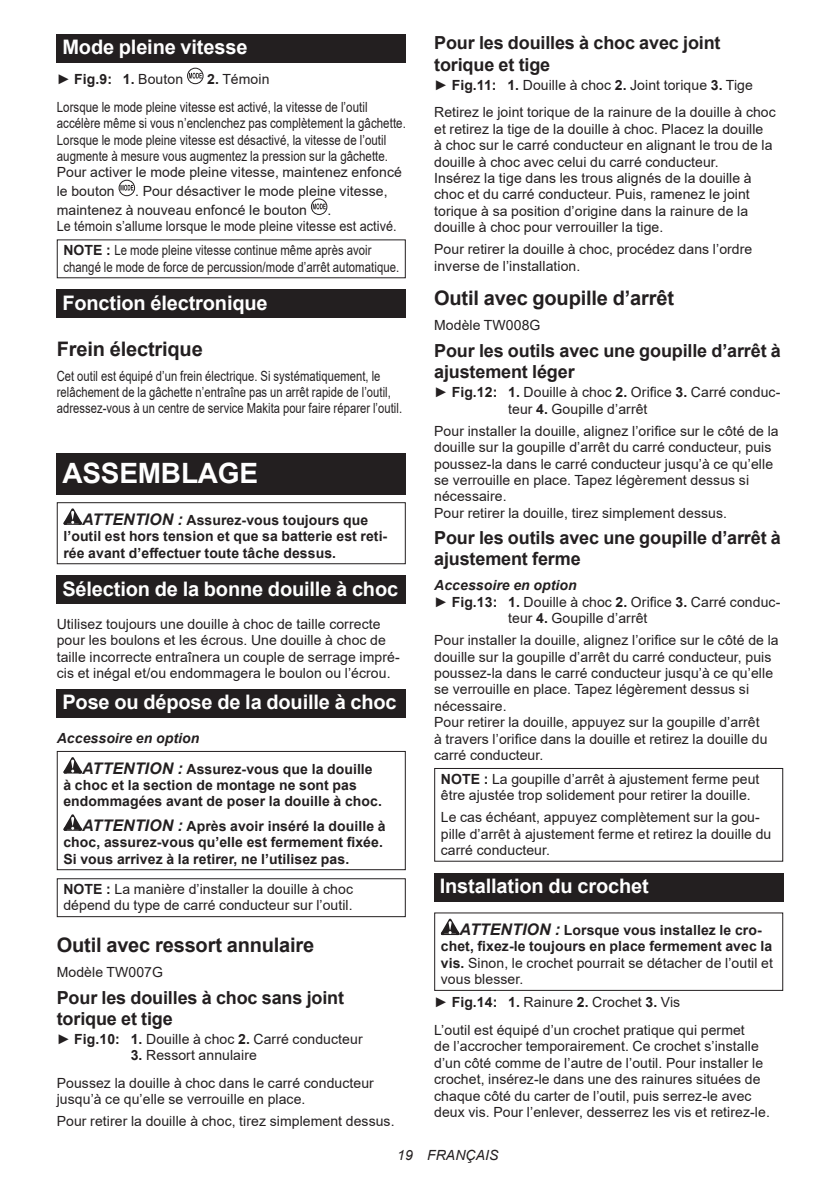
<style>
.page{position:relative;width:840px;height:1191px;background:#fff}
.page>*{position:absolute;margin:0;border:0;box-sizing:border-box;transform-origin:0 0}
.t1{font:700 28px "Arial";letter-spacing:-.01em;color:#fff}
.t2{font:700 20px "Arial";letter-spacing:-.01em;color:#fff}
.t3{font:700 20px "Arial";letter-spacing:-.01em;color:#231f20}
.t4{font:700 18px/21px "Arial";letter-spacing:-.01em;color:#231f20}
.t5{font:14px/16.4px "Arial";letter-spacing:.005em;color:#231f20}
.t6{font:700 14px/16.4px "Arial";letter-spacing:.005em;color:#231f20}
.t7{font:14px/16.4px "Arial";letter-spacing:.005em;color:#231f20;scale:.82 1}
.t8{font:14px/16.4px "Arial";letter-spacing:.005em;color:#231f20;scale:.8 1}
.t9{font:14px/16.4px "Arial";letter-spacing:.005em;color:#231f20;scale:.81 1}
.t10{font:italic 700 14px "Arial";letter-spacing:.005em;color:#231f20}
.t11{font:italic 14px "Arial";letter-spacing:.005em;color:#231f20}
.s1{font-weight:400}
.s2{font-weight:700}
.s3{font-style:italic;font-size:16px}
.s4{font-style:italic}
</style>
<div class="page">
<div style="left:57px;top:34px;width:348px;height:29px;background:#231f20"></div>
<svg style="left:187px;top:68px;width:16px;height:16px"></svg>
<svg style="left:189px;top:73px;width:13px;height:6px"></svg>
<svg style="left:119px;top:180px;width:16px;height:16px"></svg>
<svg style="left:120px;top:185px;width:13px;height:6px"></svg>
<svg style="left:311px;top:199px;width:16px;height:16px"></svg>
<svg style="left:312px;top:203px;width:13px;height:6px"></svg>
<div style="left:57px;top:290px;width:348px;height:28px;background:#231f20"></div>
<div style="left:57px;top:453px;width:348px;height:41px;background:#231f20"></div>
<svg style="left:63px;top:508px;width:19px;height:17px"></svg>
<div style="left:57px;top:502px;width:348px;height:62px;border:1px solid #231f20"></div>
<div style="left:57px;top:575px;width:348px;height:29px;background:#231f20"></div>
<div style="left:57px;top:689px;width:348px;height:29px;background:#231f20"></div>
<svg style="left:63px;top:757px;width:19px;height:16px"></svg>
<svg style="left:63px;top:814px;width:19px;height:16px"></svg>
<div style="left:57px;top:751px;width:348px;height:119px;border:1px solid #231f20"></div>
<div style="left:57px;top:878px;width:348px;height:39px;border:1px solid #231f20"></div>
<div style="left:434px;top:768px;width:348px;height:93px;border:1px solid #231f20"></div>
<div style="left:434px;top:873px;width:348px;height:28px;background:#231f20"></div>
<svg style="left:440px;top:918px;width:19px;height:17px"></svg>
<div style="left:434px;top:912px;width:348px;height:79px;border:1px solid #231f20"></div>
<h2 class="t2" style="left:62px;top:33px;width:186px">Mode pleine vitesse</h2>
<p class="t6" style="left:57px;top:71px;width:128px"><span class="s1">►</span> Fig.9: 1. <span class="s1">Bouton</span></p>
<p class="t5" style="left:57px;top:65px;width:312px;line-height:27.8px;text-indent:150px"><span class="s2">2.</span> Témoin<br>Lorsque le mode pleine vitesse est activé, la vitesse de l’outil</p>
<p class="t7" style="left:57px;top:115px;width:427px">accélère même si vous n’enclenchez pas complètement la gâchette.<br>Lorsque le mode pleine vitesse est désactivé, la vitesse de l’outil augmente à mesure vous augmentez la pression sur la gâchette.<br>Pour activer le mode pleine vitesse, maintenez enfoncé</p>
<p class="t5" style="left:57px;top:183px;width:59px">le bouton</p>
<p class="t5" style="left:57px;top:182px;width:332px;line-height:18.8px;text-indent:78px">. Pour désactiver le mode pleine vitesse, maintenez à nouveau enfoncé le bouton</p>
<p class="t5" style="left:57px;top:202px;width:341px;text-indent:270px">.<br>Le témoin s’allume lorsque le mode pleine vitesse est activé.</p>
<p class="t9" style="left:63px;top:242px;width:416px"><span class="s2">NOTE :</span> Le mode pleine vitesse continue même après avoir changé le mode de force de percussion/mode d’arrêt automatique.</p>
<h2 class="t2" style="left:62px;top:288px;width:207px">Fonction électronique</h2>
<h2 class="t3" style="left:57px;top:334px;width:147px">Frein électrique</h2>
<p class="t8" style="left:57px;top:367px;width:433px">Cet outil est équipé d’un frein électrique. Si systématiquement, le relâchement de la gâchette n’entraîne pas un arrêt rapide de l’outil, adressez-vous à un centre de service Makita pour faire réparer l’outil.</p>
<h1 class="t1" style="left:62px;top:453px;width:197px">ASSEMBLAGE</h1>
<p class="t6" style="left:63px;top:512px;width:325px;text-indent:19px"><span class="s3">ATTENTION :</span> Assurez-vous toujours que l’outil est hors tension et que sa batterie est reti&shy;rée avant d’effectuer toute tâche dessus.</p>
<h2 class="t2" style="left:62px;top:574px;width:337px">Sélection de la bonne douille à choc</h2>
<p class="t5" style="left:57px;top:616px;width:344px">Utilisez toujours une douille à choc de taille correcte pour les boulons et les écrous. Une douille à choc de taille incorrecte entraînera un couple de serrage impré&shy;cis et inégal et/ou endommagera le boulon ou l’écrou.</p>
<h2 class="t2" style="left:62px;top:688px;width:335px">Pose ou dépose de la douille à choc</h2>
<p class="t6" style="left:82px;top:723px;width:292px;line-height:30.6px;text-indent:-25px"><span class="s4">Accessoire en option<br></span><span class="s3">ATTENTION :</span> Assurez-vous que la douille</p>
<p class="t6" style="left:63px;top:777px;width:320px">à choc et la section de montage ne sont pas endommagées avant de poser la douille à choc.</p>
<p class="t6" style="left:63px;top:817px;width:323px;text-indent:19px"><span class="s3">ATTENTION :</span> Après avoir inséré la douille à choc, assurez-vous qu’elle est fermement fixée.<br>Si vous arrivez à la retirer, ne l’utilisez pas.</p>
<p class="t5" style="left:63px;top:881px;width:291px"><span class="s2">NOTE :</span> La manière d’installer la douille à choc dépend du type de carré conducteur sur l’outil.</p>
<h2 class="t3" style="left:57px;top:930px;width:259px">Outil avec ressort annulaire</h2>
<p class="t5" style="left:57px;top:963px;width:108px">Modèle TW007G</p>
<p class="t4" style="left:57px;top:987px;width:289px">Pour les douilles à choc sans joint torique et tige</p>
<p class="t5" style="left:57px;top:1030px;width:307px">► <span class="s2">Fig.10: 1.</span> Douille à choc <span class="s2">2.</span> Carré conducteur</p>
<p class="t5" style="left:57px;top:1041px;width:318px;line-height:27.8px;text-indent:74px"><span class="s2">3.</span> Ressort annulaire<br>Poussez la douille à choc dans le carré conducteur</p>
<p class="t5" style="left:57px;top:1088px;width:339px;line-height:22px">jusqu’à ce qu’elle se verrouille en place.<br>Pour retirer la douille à choc, tirez simplement dessus.</p>
<p class="t4" style="left:434px;top:33px;width:288px">Pour les douilles à choc avec joint torique et tige</p>
<p class="t5" style="left:434px;top:71px;width:343px;line-height:27.8px">► <span class="s2">Fig.11: 1.</span> Douille à choc <span class="s2">2.</span> Joint torique <span class="s2">3.</span> Tige<br>Retirez le joint torique de la rainure de la douille à choc</p>
<p class="t5" style="left:434px;top:121px;width:339px">et retirez la tige de la douille à choc. Placez la douille à choc sur le carré conducteur en alignant le trou de la douille à choc avec celui du carré conducteur.<br>Insérez la tige dans les trous alignés de la douille à choc et du carré conducteur. Puis, ramenez le joint torique à sa position d’origine dans la rainure de la douille à choc pour verrouiller la tige.</p>
<p class="t5" style="left:434px;top:241px;width:319px">Pour retirer la douille à choc, procédez dans l’ordre inverse de l’installation.</p>
<h2 class="t3" style="left:434px;top:284px;width:241px">Outil avec goupille d’arrêt</h2>
<p class="t5" style="left:434px;top:317px;width:108px">Modèle TW008G</p>
<p class="t4" style="left:434px;top:340px;width:348px">Pour les outils avec une goupille d’arrêt à ajustement léger</p>
<p class="t5" style="left:508px;top:384px;width:273px;text-indent:-74px">► <span class="s2">Fig.12: 1.</span> Douille à choc <span class="s2">2.</span> Orifice <span class="s2">3.</span> Carré conduc&shy;teur <span class="s2">4.</span> Goupille d’arrêt</p>
<p class="t5" style="left:434px;top:422px;width:346px">Pour installer la douille, alignez l’orifice sur le côté de la douille sur la goupille d’arrêt du carré conducteur, puis poussez-la dans le carré conducteur jusqu’à ce qu’elle se verrouille en place. Tapez légèrement dessus si nécessaire.<br>Pour retirer la douille, tirez simplement dessus.</p>
<p class="t4" style="left:434px;top:528px;width:348px">Pour les outils avec une goupille d’arrêt à ajustement ferme</p>
<p class="t10" style="left:434px;top:576px;width:144px">Accessoire en option</p>
<p class="t5" style="left:434px;top:593px;width:347px">► <span class="s2">Fig.13: 1.</span> Douille à choc <span class="s2">2.</span> Orifice <span class="s2">3.</span> Carré conduc-</p>
<p class="t5" style="left:508px;top:610px;width:141px">teur <span class="s2">4.</span> Goupille d’arrêt</p>
<p class="t5" style="left:434px;top:632px;width:346px">Pour installer la douille, alignez l’orifice sur le côté de la douille sur la goupille d’arrêt du carré conducteur, puis poussez-la dans le carré conducteur jusqu’à ce qu’elle se verrouille en place. Tapez légèrement dessus si nécessaire.<br>Pour retirer la douille, appuyez sur la goupille d’arrêt<br>à travers l’orifice dans la douille et retirez la douille du carré conducteur.</p>
<p class="t5" style="left:440px;top:770px;width:320px"><span class="s2">NOTE :</span> La goupille d’arrêt à ajustement ferme peut être ajustée trop solidement pour retirer la douille.</p>
<p class="t5" style="left:440px;top:809px;width:332px">Le cas échéant, appuyez complètement sur la gou&shy;pille d’arrêt à ajustement ferme et retirez la douille du carré conducteur.</p>
<h2 class="t2" style="left:439px;top:872px;width:210px">Installation du crochet</h2>
<p class="t6" style="left:440px;top:922px;width:333px;text-indent:19px"><span class="s3">ATTENTION :</span> Lorsque vous installez le cro&shy;chet, fixez-le toujours en place fermement avec la vis. <span class="s1">Sinon, le crochet pourrait se détacher de l’outil et vous blesser.</span></p>
<p class="t5" style="left:434px;top:988px;width:312px;line-height:27.8px">► <span class="s2">Fig.14: 1.</span> Rainure <span class="s2">2.</span> Crochet <span class="s2">3.</span> Vis<br>L’outil est équipé d’un crochet pratique qui permet</p>
<p class="t5" style="left:434px;top:1038px;width:337px">de l’accrocher temporairement. Ce crochet s’installe d’un côté comme de l’autre de l’outil. Pour installer le crochet, insérez-le dans une des rainures situées de chaque côté du carter de l’outil, puis serrez-le avec deux vis. Pour l’enlever, desserrez les vis et retirez-le.</p>
<p class="t11" style="left:397px;top:1146px;width:103px">19 FRANÇAIS</p>
</div>
